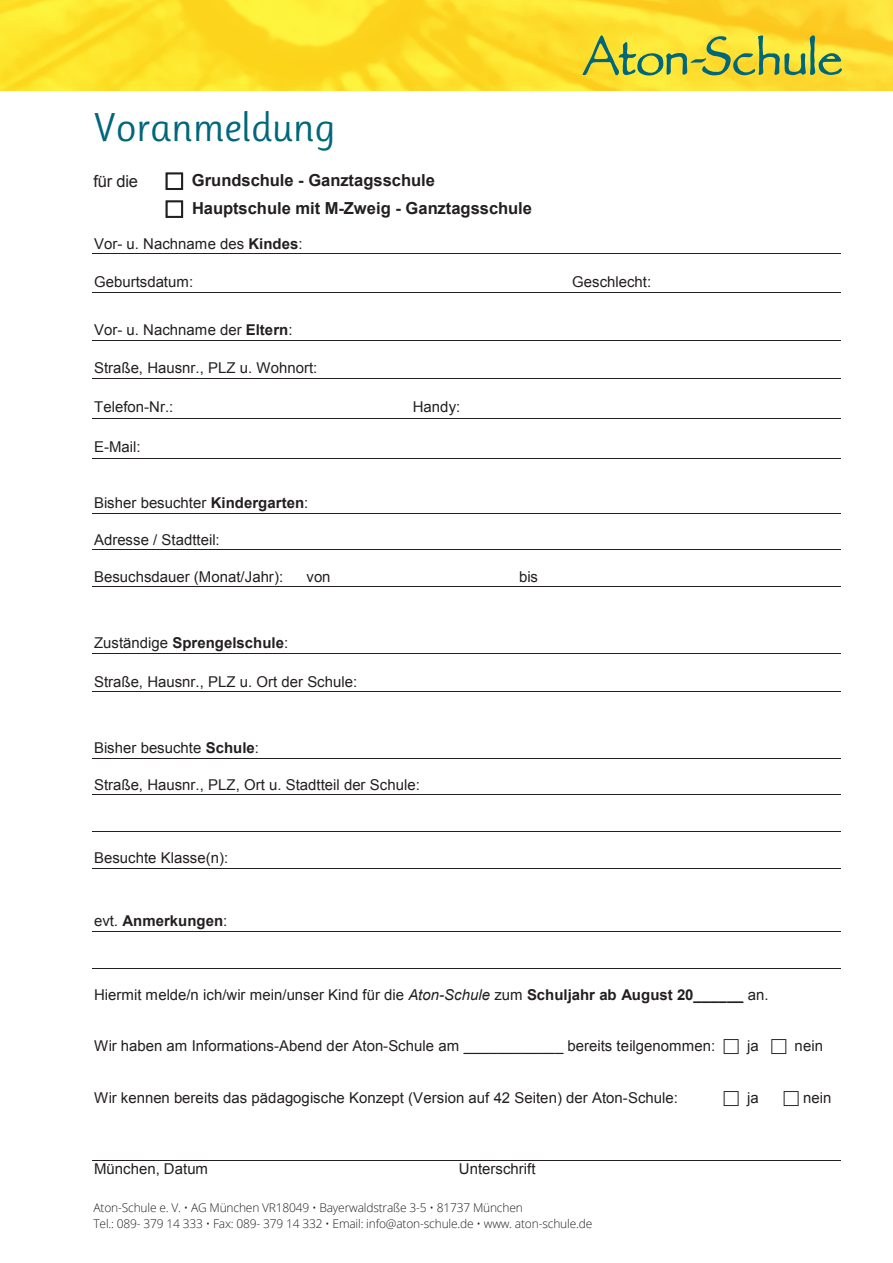
<style>
.page{position:relative;width:893px;height:1263px;background:#fff}
.page>*{position:absolute;margin:0;border:0;box-sizing:border-box;transform-origin:0 0}
.Headline_S{font:40.5px "Ruluko";letter-spacing:-.015em;color:#00677b}
.t1{font:700 16.5px/27.9px "Arial";color:#231f20}
.Headline_S-2{font:16.5px "Arial";letter-spacing:-.015em;color:#231f20}
.t2{font:15px "Arial";color:#231f20}
.t3{font:700 15px "Arial";color:#231f20}
.Fließtext{font:300 12px/16.5px "Open Sans";letter-spacing:-.015em;color:#231f20}
.s1{font-weight:700}
.s2{font-weight:400}
.s3{font-style:italic}
</style>
<div class="page">
<img style="left:0;top:0;width:893px;height:90px">
<svg style="left:582px;top:35px;width:260px;height:41px;background:#c4c644"></svg>
<hr style="left:92px;top:254px;width:748px;height:1px;background:#231f20">
<hr style="left:92px;top:292px;width:748px;height:1px;background:#231f20">
<hr style="left:92px;top:340px;width:748px;height:1px;background:#231f20">
<hr style="left:92px;top:378px;width:748px;height:1px;background:#231f20">
<hr style="left:92px;top:418px;width:748px;height:1px;background:#231f20">
<hr style="left:92px;top:458px;width:748px;height:1px;background:#231f20">
<hr style="left:92px;top:513px;width:748px;height:1px;background:#231f20">
<hr style="left:92px;top:550px;width:748px;height:1px;background:#231f20">
<hr style="left:92px;top:586px;width:748px;height:1px;background:#231f20">
<hr style="left:92px;top:653px;width:748px;height:1px;background:#231f20">
<hr style="left:92px;top:691px;width:748px;height:1px;background:#231f20">
<hr style="left:92px;top:758px;width:748px;height:1px;background:#231f20">
<hr style="left:92px;top:794px;width:748px;height:1px;background:#231f20">
<hr style="left:92px;top:831px;width:748px;height:1px;background:#231f20">
<hr style="left:92px;top:868px;width:748px;height:1px;background:#231f20">
<hr style="left:92px;top:931px;width:748px;height:1px;background:#231f20">
<hr style="left:92px;top:968px;width:748px;height:1px;background:#231f20">
<hr style="left:92px;top:1160px;width:748px;height:1px;background:#231f20">
<svg style="left:166px;top:172px;width:17px;height:18px"></svg>
<svg style="left:166px;top:200px;width:17px;height:18px"></svg>
<p class="Headline_S" style="left:94px;top:104px;width:243px">Voranmeldung</p>
<p class="Headline_S-2" style="left:94px;top:170px;width:46px">für die</p>
<p class="t1" style="left:192px;top:167px;width:342px">Grundschule - Ganztagsschule<br>Hauptschule mit M-Zweig - Ganztagsschule</p>
<p class="t2" style="left:94px;top:234px;width:210px">Vor- u. Nachname des <span class="s1">Kindes</span>:</p>
<p class="t2" style="left:94px;top:272px;width:101px">Geburtsdatum:</p>
<p class="t2" style="left:572px;top:272px;width:81px">Geschlecht:</p>
<p class="t2" style="left:94px;top:320px;width:200px">Vor- u. Nachname der <span class="s1">Eltern</span>:</p>
<p class="t2" style="left:94px;top:358px;width:225px">Straße, Hausnr., PLZ u. Wohnort:</p>
<p class="t2" style="left:94px;top:397px;width:81px">Telefon-Nr.:</p>
<p class="t2" style="left:413px;top:397px;width:49px">Handy:</p>
<p class="t2" style="left:94px;top:437px;width:48px">E-Mail:</p>
<p class="t2" style="left:94px;top:493px;width:216px">Bisher besuchter <span class="s1">Kindergarten</span>:</p>
<p class="t2" style="left:94px;top:530px;width:127px">Adresse / Stadtteil:</p>
<p class="t2" style="left:94px;top:567px;width:191px">Besuchsdauer (Monat/Jahr):</p>
<p class="t2" style="left:307px;top:567px;width:25px">von</p>
<p class="t2" style="left:519px;top:567px;width:20px">bis</p>
<p class="t3" style="left:94px;top:633px;width:196px"><span class="s2">Zuständige</span> Sprengelschule<span class="s2">:</span></p>
<p class="t2" style="left:94px;top:671px;width:265px">Straße, Hausnr., PLZ u. Ort der Schule:</p>
<p class="t2" style="left:94px;top:738px;width:166px">Bisher besuchte <span class="s1">Schule</span>:</p>
<p class="t2" style="left:94px;top:775px;width:327px">Straße, Hausnr., PLZ, Ort u. Stadtteil der Schule:</p>
<p class="t2" style="left:94px;top:848px;width:136px">Besuchte Klasse(n):</p>
<p class="t3" style="left:94px;top:911px;width:135px"><span class="s2">evt.</span> Anmerkungen<span class="s2">:</span></p>
<p class="t2" style="left:94px;top:984px;width:676px">Hiermit melde/n ich/wir mein/unser Kind für die <span class="s3">Aton-Schule</span> zum <span class="s1">Schuljahr ab August 20______</span> an.</p>
<p class="t2" style="left:94px;top:1036px;width:622px">Wir haben am Informations-Abend der Aton-Schule am ____________ bereits teilgenommen:</p>
<p class="t2" style="left:747px;top:1036px;width:13px">ja</p>
<p class="t2" style="left:795px;top:1036px;width:30px">nein</p>
<p class="t2" style="left:94px;top:1088px;width:585px">Wir kennen bereits das pädagogische Konzept (Version auf 42 Seiten) der Aton-Schule:</p>
<p class="t2" style="left:747px;top:1088px;width:13px">ja</p>
<p class="t2" style="left:803px;top:1088px;width:30px">nein</p>
<p class="t2" style="left:94px;top:1159px;width:115px">München, Datum</p>
<p class="t2" style="left:459px;top:1159px;width:78px">Unterschrift</p>
<p class="Fließtext" style="left:94px;top:1198px;width:500px">Aton-Schule e. V. • AG München VR18049 • Bayerwaldstraße 3-5 • 81737 München<br>Tel.: 089- 379 14 333 • Fax: 089- 379 14 332 • Email: info@aton-schule.de • www. aton-schule.de</p>
</div>
